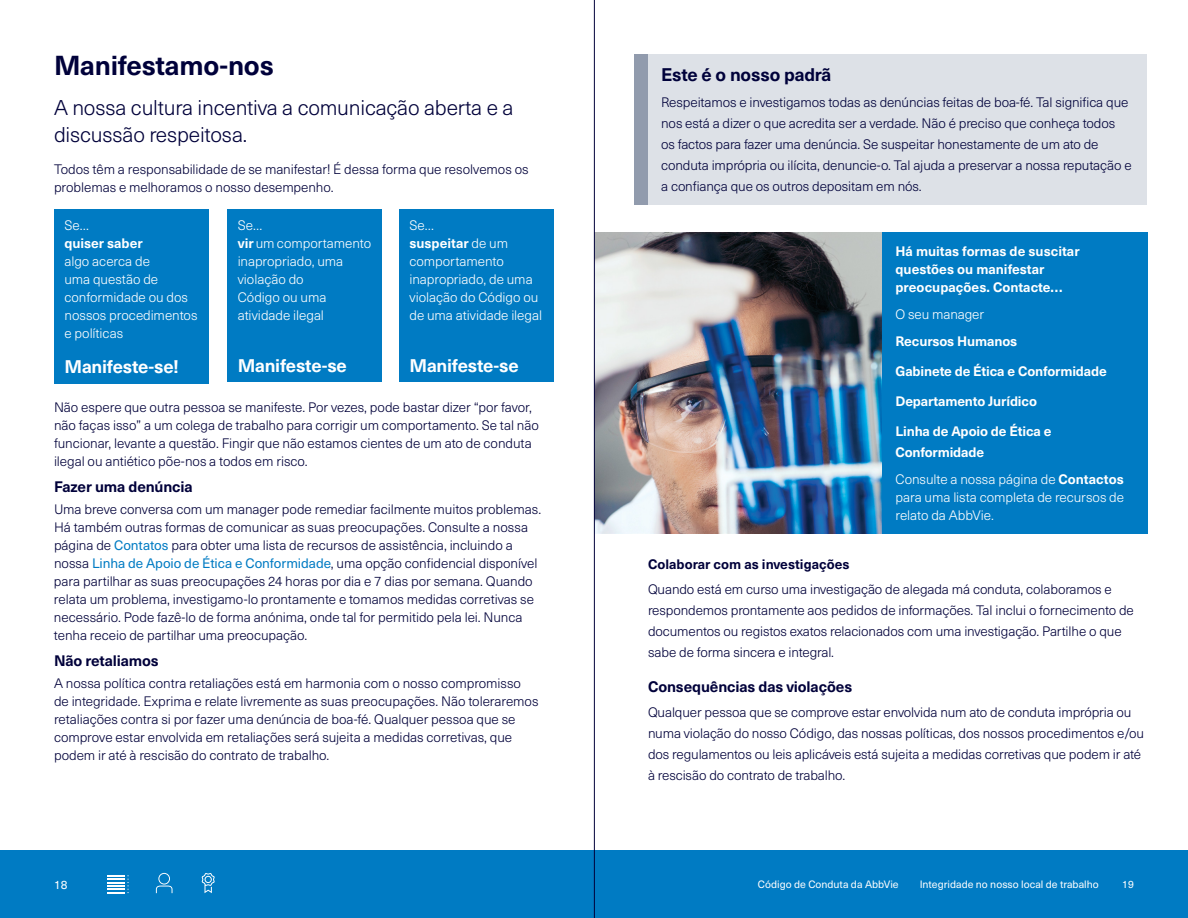
<style>
.page{position:relative;width:1188px;height:918px;background:#fff}
.page>*{position:absolute;margin:0;border:0;box-sizing:border-box;transform-origin:0 0}
.t1{font:700 27px "Neue Haas Unica Pro";letter-spacing:-.01em;color:#00013a}
.t2{font:300 21px/27px "Neue Haas Unica Pro";letter-spacing:-.01em;color:#00013a}
.t3{font:700 18px "Neue Haas Unica Pro";letter-spacing:-.015em;color:#fff}
.t4{font:700 18px "Neue Haas Unica Pro";letter-spacing:-.01em;color:#00013a}
.t5{font:700 15px "Neue Haas Unica Pro";letter-spacing:-.01em;color:#00013a}
.t6{font:300 13.5px/18px "Neue Haas Unica Pro";letter-spacing:-.005em;color:#00013a}
.t7{font:300 13.5px/18px "Neue Haas Unica Pro";letter-spacing:-.005em;color:#fff}
.t8{font:700 13.5px/18px "Neue Haas Unica Pro";letter-spacing:-.01em;color:#fff}
.t9{font:700 13.5px "Neue Haas Unica Pro";color:#00013a}
.t10{font:12px "Neue Haas Unica Pro";color:#fff}
.t11{font:10.5px "Neue Haas Unica Pro";color:#fff}
.s1{font-weight:700}
.s2{font-weight:400;color:#007bc3}
</style>
<div class="page">
<div style="left:0;top:850px;width:1188px;height:68px;background:#007bc3"></div>
<img style="left:595px;top:232px;width:287px;height:302px">
<div style="left:54px;top:209px;width:154px;height:175px;background:#007bc3"></div>
<div style="left:227px;top:209px;width:155px;height:173px;background:#007bc3"></div>
<div style="left:399px;top:209px;width:155px;height:173px;background:#007bc3"></div>
<div style="left:648px;top:54px;width:499px;height:150px;background:#dde1e7"></div>
<div style="left:634px;top:54px;width:14px;height:150px;background:#919bad"></div>
<div style="left:882px;top:232px;width:266px;height:302px;background:#007bc3"></div>
<svg style="left:107px;top:875px;width:22px;height:18px"></svg>
<svg style="left:156px;top:873px;width:17px;height:20px"></svg>
<svg style="left:202px;top:873px;width:13px;height:20px"></svg>
<hr style="left:594px;top:0;width:1px;height:918px;background:#00013a">
<h1 class="t1" style="left:54px;top:49px;width:221px">Manifestamo-nos</h1>
<h2 class="t2" style="left:54px;top:95px;width:461px">A nossa cultura incentiva a comunicação aberta e a discussão respeitosa.</h2>
<p class="t6" style="left:54px;top:160px;width:476px">Todos têm a responsabilidade de se manifestar! É dessa forma que resolvemos os problemas e melhoramos o nosso desempenho.</p>
<p class="t7" style="left:64px;top:217px;width:26px">Se…</p>
<p class="t8" style="left:64px;top:234px;width:80px">quiser saber</p>
<p class="t7" style="left:64px;top:253px;width:134px">algo acerca de<br>uma questão de conformidade ou dos nossos procedimentos e políticas</p>
<h3 class="t3" style="left:64px;top:356px;width:116px">Manifeste-se!</h3>
<p class="t7" style="left:238px;top:217px;width:135px">Se…<br><span class="s1">vir</span> um comportamento inapropriado, uma violação do<br>Código ou uma atividade ilegal</p>
<h3 class="t3" style="left:238px;top:354px;width:111px">Manifeste-se</h3>
<p class="t7" style="left:410px;top:217px;width:134px">Se…<br><span class="s1">suspeitar</span> de um comportamento inapropriado, de uma violação do Código ou de uma atividade ilegal</p>
<h3 class="t3" style="left:410px;top:354px;width:111px">Manifeste-se</h3>
<p class="t6" style="left:54px;top:399px;width:486px">Não espere que outra pessoa se manifeste. Por vezes, pode bastar dizer “por favor, não faças isso” a um colega de trabalho para corrigir um comportamento. Se tal não funcionar, levante a questão. Fingir que não estamos cientes de um ato de conduta ilegal ou antiético põe-nos a todos em risco.</p>
<p class="t5" style="left:54px;top:477px;width:140px">Fazer uma denúncia</p>
<p class="t6" style="left:54px;top:501px;width:489px">Uma breve conversa com um manager pode remediar facilmente muitos problemas.<br>Há também outras formas de comunicar as suas preocupações. Consulte a nossa página de <span class="s2">Contatos</span> para obter uma lista de recursos de assistência, incluindo a nossa <span class="s2">Linha de Apoio de Ética e Conformidade</span>, uma opção confidencial disponível para partilhar as suas preocupações 24 horas por dia e 7 dias por semana. Quando relata um problema, investigamo-lo prontamente e tomamos medidas corretivas se necessário. Pode fazê-lo de forma anónima, onde tal for permitido pela lei. Nunca tenha receio de partilhar uma preocupação.</p>
<p class="t5" style="left:54px;top:651px;width:106px">Não retaliamos</p>
<p class="t6" style="left:54px;top:675px;width:486px">A nossa política contra retaliações está em harmonia com o nosso compromisso de integridade. Exprima e relate livremente as suas preocupações. Não toleraremos retaliações contra si por fazer uma denúncia de boa-fé. Qualquer pessoa que se comprove estar envolvida em retaliações será sujeita a medidas corretivas, que podem ir até à rescisão do contrato de trabalho.</p>
<h3 class="t4" style="left:661px;top:64px;width:172px">Este é o nosso padrã</h3>
<p class="t6" style="left:661px;top:92px;width:472px;line-height:21px">Respeitamos e investigamos todas as denúncias feitas de boa-fé. Tal significa que nos está a dizer o que acredita ser a verdade. Não é preciso que conheça todos os factos para fazer uma denúncia. Se suspeitar honestamente de um ato de conduta imprópria ou ilícita, denuncie-o. Tal ajuda a preservar a nossa reputação e a confiança que os outros depositam em nós.</p>
<p class="t8" style="left:896px;top:243px;width:186px">Há muitas formas de suscitar questões ou manifestar preocupações. Contacte…</p>
<p class="t7" style="left:896px;top:306px;width:90px">O seu manager</p>
<p class="t8" style="left:896px;top:333px;width:123px">Recursos Humanos</p>
<p class="t8" style="left:896px;top:363px;width:213px">Gabinete de Ética e Conformidade</p>
<p class="t8" style="left:896px;top:393px;width:143px">Departamento Jurídico</p>
<p class="t8" style="left:896px;top:421px;width:157px;line-height:21px">Linha de Apoio de Ética e<br>Conformidade</p>
<p class="t7" style="left:896px;top:471px;width:230px;text-align:justify">Consulte a nossa página de <span class="s1">Contactos </span>para uma lista completa de recursos de relato da AbbVie.</p>
<p class="t9" style="left:648px;top:556px;width:203px">Colaborar com as investigações</p>
<p class="t6" style="left:648px;top:579px;width:487px;line-height:21px">Quando está em curso uma investigação de alegada má conduta, colaboramos e respondemos prontamente aos pedidos de informações. Tal inclui o fornecimento de documentos ou registos exatos relacionados com uma investigação. Partilhe o que sabe de forma sincera e integral.</p>
<p class="t5" style="left:648px;top:677px;width:206px">Consequências das violações</p>
<p class="t6" style="left:648px;top:702px;width:498px;line-height:21px">Qualquer pessoa que se comprove estar envolvida num ato de conduta imprópria ou numa violação do nosso Código, das nossas políticas, dos nossos procedimentos e/ou dos regulamentos ou leis aplicáveis está sujeita a medidas corretivas que podem ir até à rescisão do contrato de trabalho.</p>
<p class="t10" style="left:54px;top:877px;width:15px">18</p>
<p class="t11" style="left:758px;top:878px;width:142px">Código de Conduta da AbbVie</p>
<p class="t11" style="left:920px;top:878px;width:181px">Integridade no nosso local de trabalho</p>
<p class="t11" style="left:1122px;top:878px;width:13px">19</p>
</div>
